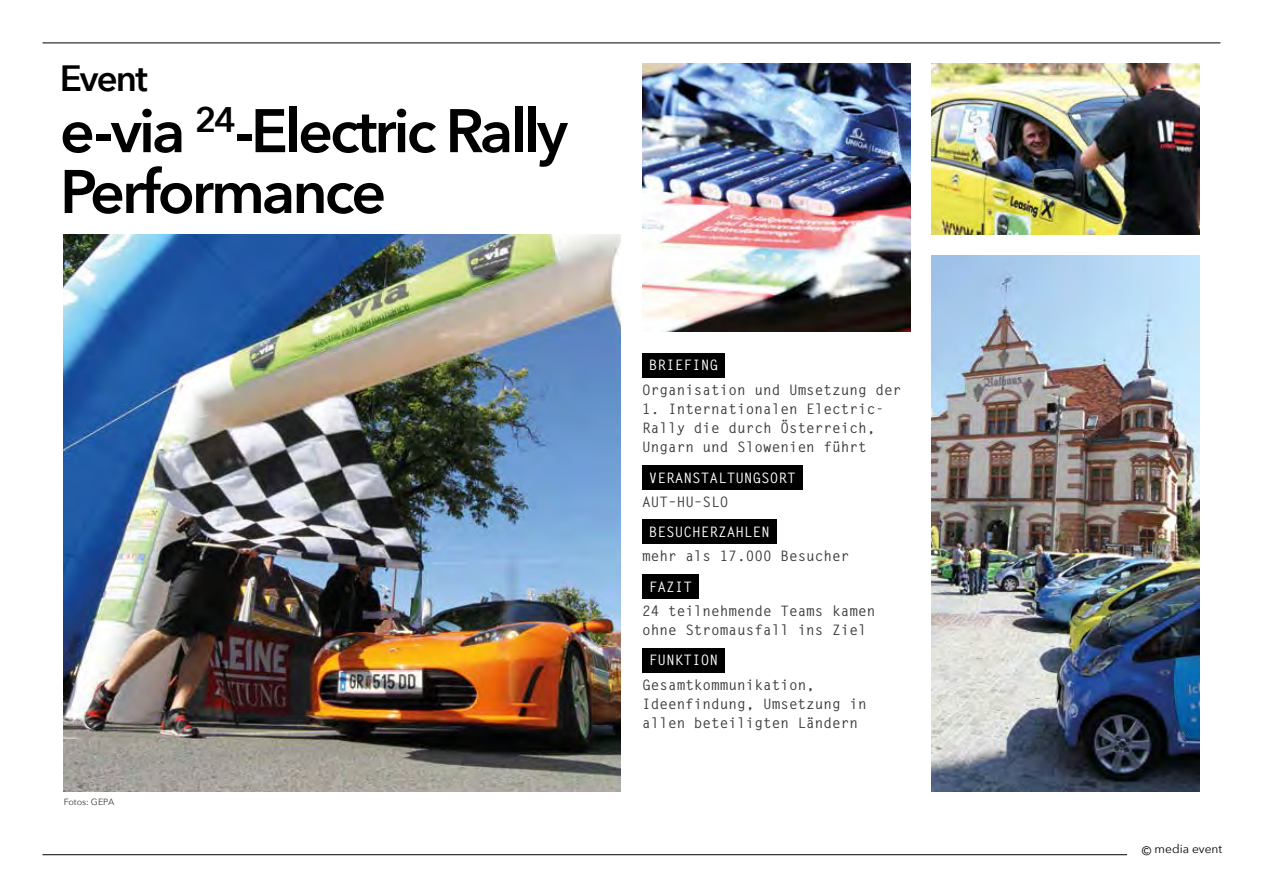
<style>
.page{position:relative;width:1263px;height:893px;background:#fff}
.page>*{position:absolute;margin:0;border:0;box-sizing:border-box;transform-origin:0 0}
.t1{font:600 60.75px/60.8px "Avenir Next";letter-spacing:-.05em;color:#000}
.t2{font:600 36.45px "Avenir Next";letter-spacing:-.05em;color:#000}
.t3{font:700 14.4px/19.2px "Letter Gothic Std";color:#3c3c3b}
.t4{font:700 14.4px "Letter Gothic Std";color:#fff}
.t5{font:12px "Avenir Next";color:#000}
.t6{font:9px "Avenir Next";color:#3c3c3b}
</style>
<div class="page">
<img style="left:931px;top:255px;width:268px;height:536px">
<img style="left:642px;top:64px;width:268px;height:268px">
<img style="left:931px;top:64px;width:268px;height:170px">
<hr style="left:43px;top:43px;width:1177px;height:1px;background:#000">
<img style="left:64px;top:234px;width:557px;height:557px">
<div style="left:642px;top:353px;width:83px;height:24px;background:#000"></div>
<div style="left:642px;top:520px;width:135px;height:24px;background:#000"></div>
<div style="left:642px;top:574px;width:57px;height:24px;background:#000"></div>
<div style="left:642px;top:648px;width:83px;height:24px;background:#000"></div>
<div style="left:642px;top:465px;width:161px;height:24px;background:#000"></div>
<hr style="left:43px;top:854px;width:1084px;height:1px;background:#000">
<h2 class="t2" style="left:60px;top:47px;width:89px">Event</h2>
<h1 class="t1" style="left:60px;top:99px;width:510px">e-via <sup>24</sup>-Electric Rally<br>Performance</h1>
<p class="t6" style="left:64px;top:794px;width:52px">Fotos: GEPA</p>
<p class="t4" style="left:649px;top:356px;width:71px">BRIEFING</p>
<p class="t3" style="left:642px;top:380px;width:261px">Organisation und Umsetzung der</p>
<p class="t3" style="left:642px;top:399px;width:243px">1. Internationalen Electric-<br>Rally die durch Österreich,<br>Ungarn und Slowenien führt</p>
<p class="t4" style="left:649px;top:469px;width:148px">VERANSTALTUNGSORT</p>
<p class="t3" style="left:642px;top:492px;width:88px">AUT–HU–SLO</p>
<p class="t4" style="left:649px;top:523px;width:122px">BESUCHERZAHLEN</p>
<p class="t3" style="left:642px;top:547px;width:209px">mehr als 17.000 Besucher</p>
<p class="t4" style="left:649px;top:578px;width:45px">FAZIT</p>
<p class="t3" style="left:642px;top:601px;width:235px">24 teilnehmende Teams kamen ohne Stromausfall ins Ziel</p>
<p class="t4" style="left:649px;top:651px;width:71px">FUNKTION</p>
<p class="t3" style="left:642px;top:675px;width:226px">Gesamtkommunikation,<br>Ideenfindung, Umsetzung in allen beteiligten Ländern</p>
<p class="t5" style="left:1142px;top:839px;width:82px">© media event</p>
</div>
